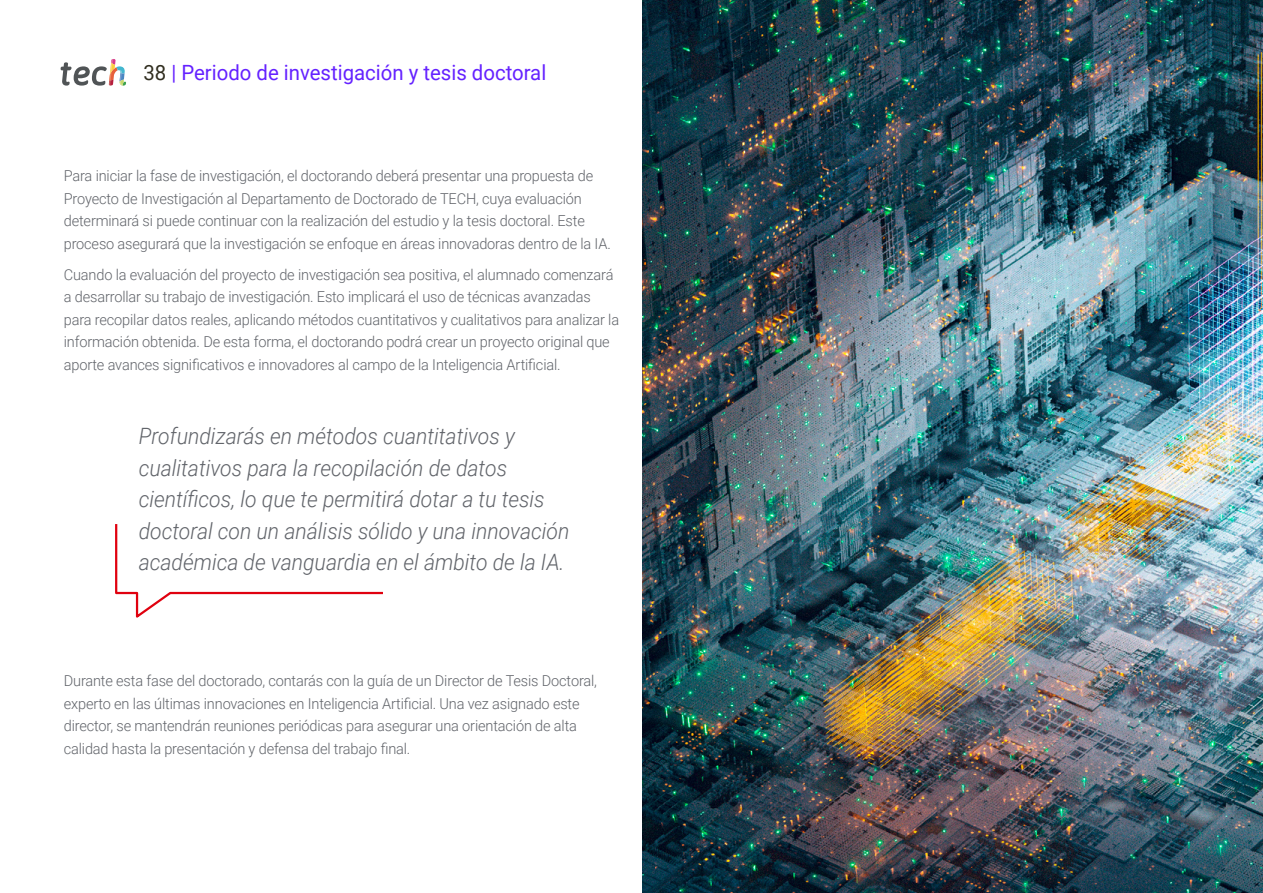
<style>
.page{position:relative;width:1263px;height:893px;background:#fff}
.page>*{position:absolute;margin:0;border:0;box-sizing:border-box;transform-origin:0 0}
.t1{font:italic 300 22.5px/31.5px "Roboto";color:#61646a;scale:.94 1}
.t2{font:21px "Roboto";color:#6522ff}
.t3{font:300 15px/22.5px "Roboto";letter-spacing:-.01em;color:#61646a}
.s1{color:#312e20}
</style>
<div class="page">
<svg style="left:61px;top:59px;width:65px;height:27px"></svg>
<svg style="left:115px;top:524px;width:268px;height:94px"></svg>
<img style="left:642px;top:0;width:621px;height:893px">
<h2 class="t2" style="left:144px;top:57px;width:404px"><span class="s1">38</span> | Periodo de investigación y tesis doctoral</h2>
<p class="t3" style="left:64px;top:164px;width:549px">Para iniciar la fase de investigación, el doctorando deberá presentar una propuesta de Proyecto de Investigación al Departamento de Doctorado de TECH, cuya evaluación determinará si puede continuar con la realización del estudio y la tesis doctoral. Este proceso asegurará que la investigación se enfoque en áreas innovadoras dentro de la IA.</p>
<p class="t3" style="left:64px;top:263px;width:557px">Cuando la evaluación del proyecto de investigación sea positiva, el alumnado comenzará a desarrollar su trabajo de investigación. Esto implicará el uso de técnicas avanzadas para recopilar datos reales, aplicando métodos cuantitativos y cualitativos para analizar la información obtenida. De esta forma, el doctorando podrá crear un proyecto original que aporte avances significativos e innovadores al campo de la Inteligencia Artificial.</p>
<h1 class="t1" style="left:139px;top:420px;width:460px">Profundizarás en métodos cuantitativos y cualitativos para la recopilación de datos científicos, lo que te permitirá dotar a tu tesis doctoral con un análisis sólido y una innovación académica de vanguardia en el ámbito de la IA.</h1>
<p class="t3" style="left:64px;top:669px;width:535px">Durante esta fase del doctorado, contarás con la guía de un Director de Tesis Doctoral, experto en las últimas innovaciones en Inteligencia Artificial. Una vez asignado este director, se mantendrán reuniones periódicas para asegurar una orientación de alta calidad hasta la presentación y defensa del trabajo final.</p>
</div>
